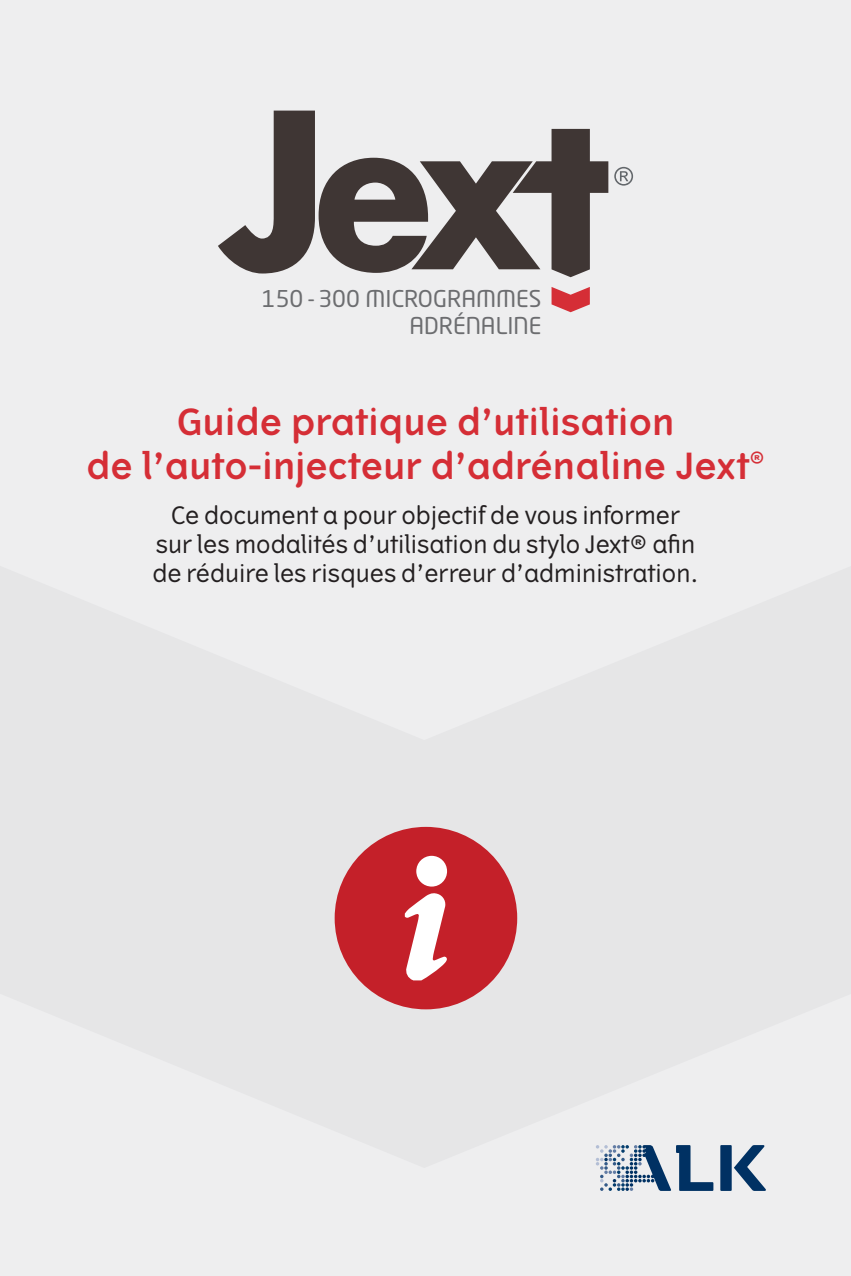
<style>
.page{position:relative;width:851px;height:1276px;background:#fff}
.page>*{position:absolute;margin:0;border:0;box-sizing:border-box;transform-origin:0 0}
.t1{font:600 36px/43.2px "Vertigo";color:#d52e36;text-align:center}
.t2{font:24px/28.8px "Vertigo";color:#231f20;text-align:center}
.t3{font:22.8px/27.3px "Neo Tech Std";color:#6c6d70;text-align:right}
</style>
<div class="page">
<div style="left:0;top:0;width:850px;height:1276px;background:#eeeeef"></div>
<div style="left:720px;top:1145px;width:11px;height:46px;background:#003163"></div>
<svg style="left:734px;top:1168px;width:31px;height:23px"></svg>
<svg style="left:600px;top:1168px;width:113px;height:23px"></svg>
<svg style="left:218px;top:111px;width:390px;height:166px"></svg>
<svg style="left:551px;top:287px;width:38px;height:25px"></svg>
<svg style="left:614px;top:167px;width:19px;height:19px"></svg>
<div style="left:334px;top:827px;width:183px;height:182px;background:#c42029;border-radius:50%"></div>
<svg style="left:405px;top:893px;width:42px;height:87px"></svg>
<svg style="left:416px;top:855px;width:31px;height:31px"></svg>
<p class="t3" style="left:262px;top:284px;width:281px">150 - 300 MICROGRAMMES<br>ADRÉNALINE</p>
<h1 class="t1" style="left:86px;top:401px;width:679px">Guide pratique d’utilisation<br>de l’auto-injecteur d’adrénaline Jext<sup>®</sup></h1>
<p class="t2" style="left:152px;top:501px;width:547px">Ce document a pour objectif de vous informer sur les modalités d’utilisation du stylo Jext® afin de réduire les risques d’erreur d’administration.</p>
</div>
